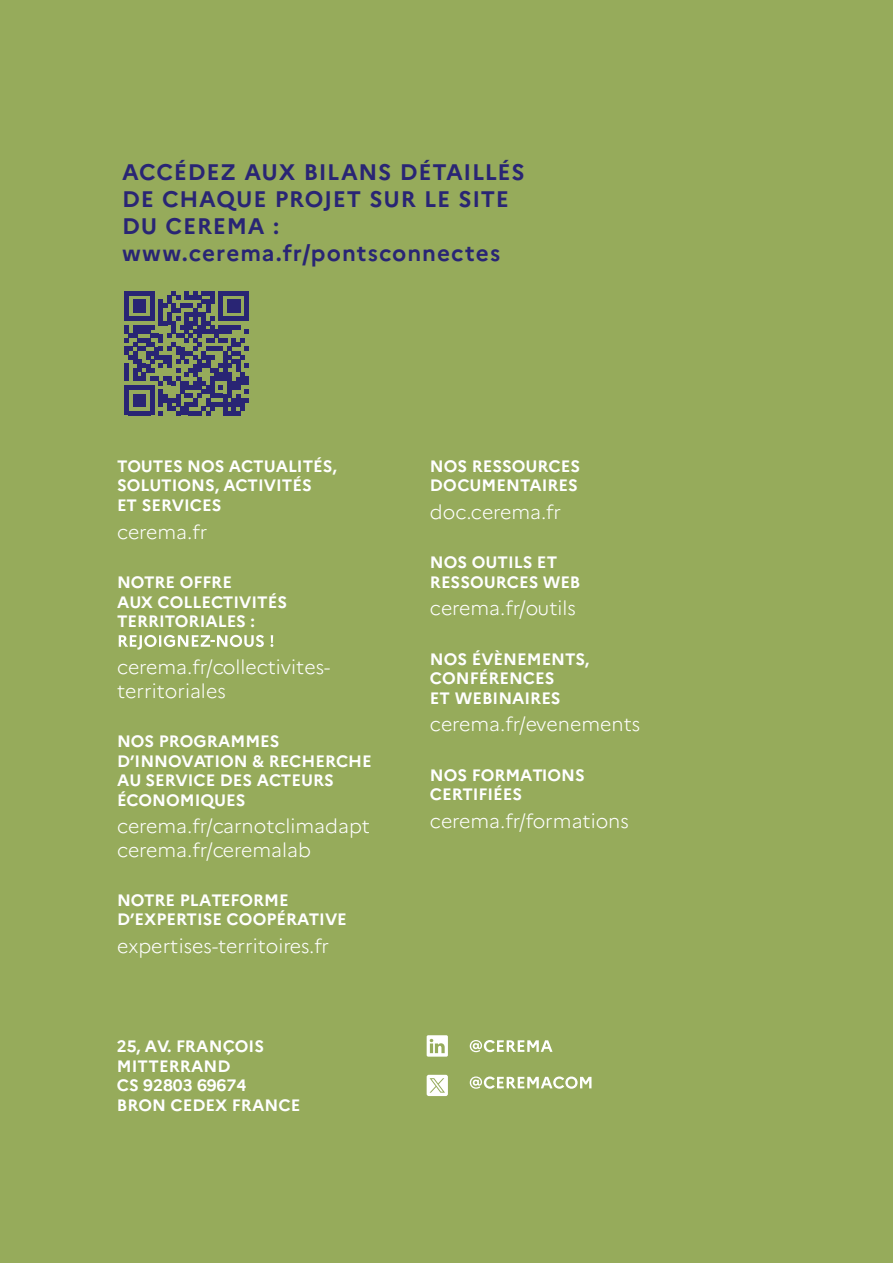
<style>
.page{position:relative;width:893px;height:1263px;background:#96ab5b}
.page>*{position:absolute;margin:0;border:0;box-sizing:border-box;transform-origin:0 0}
.t1{font:700 22.5px/27px "Marianne";letter-spacing:.035em;color:#292574}
.t2{font:300 19.5px/23.4px "Marianne";color:#fff}
.t3{font:700 16.5px/19.5px "Marianne";color:#fff}
</style>
<div class="page">
<svg style="left:124px;top:291px;width:125px;height:124px"></svg>
<svg style="left:119px;top:635px;width:154px;height:15px"></svg>
<div style="left:427px;top:1075px;width:21px;height:21px;background:#fff;border-radius:2px"></div>
<svg style="left:470px;top:1040px;width:82px;height:12px"></svg>
<svg style="left:470px;top:1076px;width:121px;height:13px"></svg>
<svg style="left:430px;top:1078px;width:15px;height:15px"></svg>
<svg style="left:427px;top:1035px;width:21px;height:22px"></svg>
<h1 class="t1" style="left:122px;top:158px;width:404px">ACCÉDEZ AUX BILANS DÉTAILLÉS<br>DE CHAQUE PROJET SUR LE SITE<br>DU CEREMA : www.cerema.fr/pontsconnectes</h1>
<p class="t3" style="left:117px;top:456px;width:221px">TOUTES NOS ACTUALITÉS,<br>SOLUTIONS, ACTIVITÉS<br>ET SERVICES</p>
<p class="t2" style="left:117px;top:520px;width:92px">cerema.fr</p>
<p class="t3" style="left:117px;top:573px;width:172px">NOTRE OFFRE<br>AUX COLLECTIVITÉS<br>TERRITORIALES :</p>
<p class="t2" style="left:117px;top:656px;width:215px">cerema.fr/collectivites&shy;territoriales</p>
<p class="t3" style="left:117px;top:731px;width:256px">NOS PROGRAMMES<br>D’INNOVATION &amp; RECHERCHE<br>AU SERVICE DES ACTEURS<br>ÉCONOMIQUES</p>
<p class="t2" style="left:117px;top:814px;width:255px">cerema.fr/carnotclimadapt cerema.fr/ceremalab</p>
<p class="t3" style="left:117px;top:890px;width:231px">NOTRE PLATEFORME<br>D’EXPERTISE COOPÉRATIVE</p>
<p class="t2" style="left:117px;top:934px;width:214px">expertises-territoires.fr</p>
<p class="t3" style="left:117px;top:1037px;width:185px">25, AV. FRANÇOIS<br>MITTERRAND<br>CS 92803 69674<br>BRON CEDEX FRANCE</p>
<p class="t3" style="left:430px;top:456px;width:152px">NOS RESSOURCES<br>DOCUMENTAIRES</p>
<p class="t2" style="left:430px;top:500px;width:133px">doc.cerema.fr</p>
<p class="t3" style="left:430px;top:552px;width:152px">NOS OUTILS ET<br>RESSOURCES WEB</p>
<p class="t2" style="left:430px;top:597px;width:148px">cerema.fr/outils</p>
<p class="t3" style="left:430px;top:649px;width:161px">NOS ÉVÈNEMENTS,<br>CONFÉRENCES<br>ET WEBINAIRES</p>
<p class="t2" style="left:430px;top:712px;width:212px">cerema.fr/evenements</p>
<p class="t3" style="left:430px;top:765px;width:156px">NOS FORMATIONS<br>CERTIFIÉES</p>
<p class="t2" style="left:430px;top:809px;width:200px">cerema.fr/formations</p>
</div>
